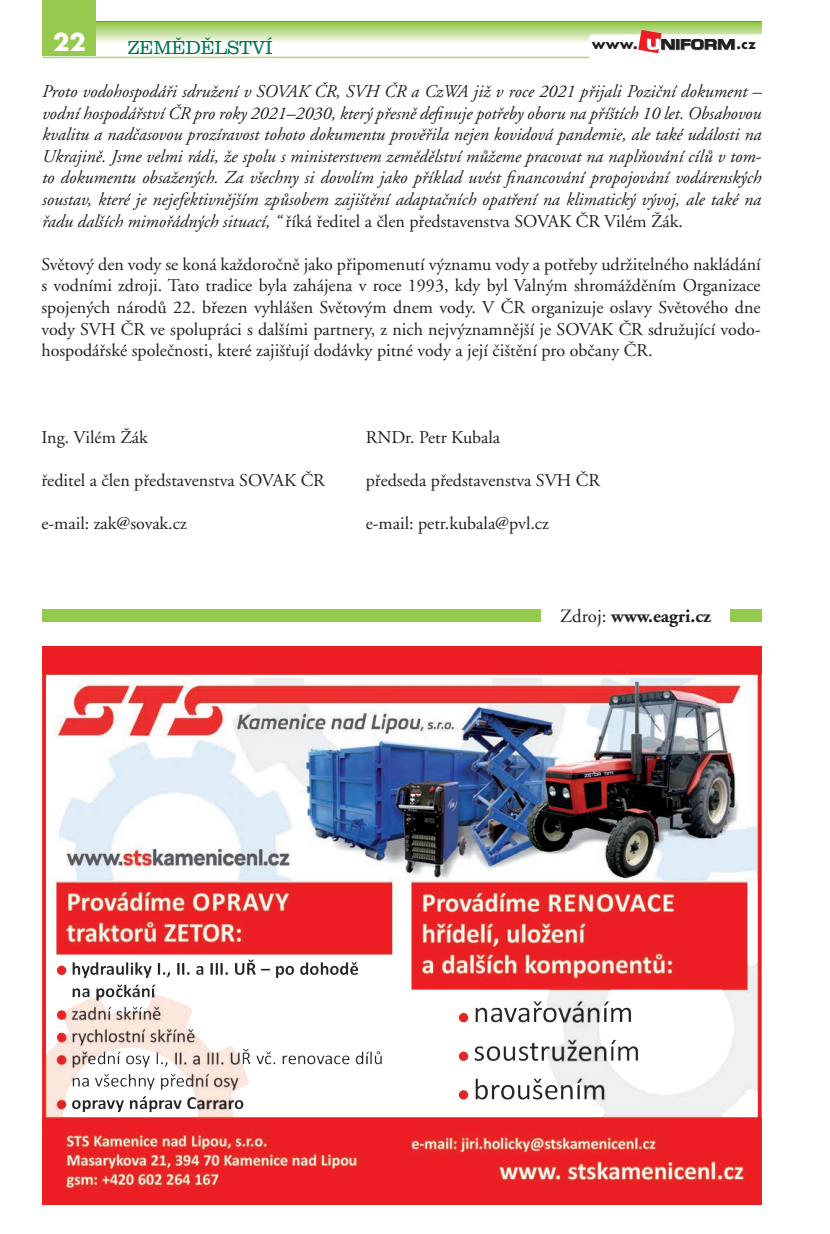
<style>
.page{position:relative;width:830px;height:1234px;background:#fff}
.page>*{position:absolute;margin:0;border:0;box-sizing:border-box;transform-origin:0 0}
.t1{font:700 24px "Futura";color:#fff}
.t2{font:300 19.5px "URW Clarendon TCE";letter-spacing:-.02em;color:#00754f}
.t3{font:700 18.75px "Adobe Garamond CE";color:#231f20}
.t4{font:italic 18px/21.6px "Adobe Garamond CE";color:#231f20;text-align:justify}
.t5{font:18px/21.6px "Adobe Garamond CE";color:#231f20;text-align:justify}
.t6{font:700 13.5px "Futura";color:#231f20}
.s1{font-style:normal}
.s2{font-weight:400}
</style>
<div class="page">
<svg style="left:96px;top:21px;width:665px;height:21px;background:#b7d990"></svg>
<div style="left:43px;top:0;width:53px;height:55px;background:#96ca4e"></div>
<hr style="left:43px;top:57px;width:704px;height:1px;background:#aed475">
<div style="left:588px;top:34px;width:177px;height:26px;background:#fff;border-radius:4px"></div>
<svg style="left:638px;top:30px;width:96px;height:23px"></svg>
<img style="left:43px;top:646px;width:718px;height:557px">
<div style="left:43px;top:609px;width:497px;height:13px;background:#96ca4e"></div>
<div style="left:730px;top:609px;width:31px;height:13px;background:#96ca4e"></div>
<h1 class="t1" style="left:53px;top:25px;width:34px">22</h1>
<p class="t2" style="left:128px;top:36px;width:146px">ZEMĚDĚLSTVÍ</p>
<p class="t6" style="left:591px;top:34px;width:47px">www.</p>
<p class="t6" style="left:736px;top:34px;width:21px">.cz</p>
<p class="t4" style="left:41px;top:81px;width:721px">Proto vodohospodáři sdružení v SOVAK ČR, SVH ČR a CzWA již v roce 2021 přijali Poziční dokument – vodní hospodářství ČR pro roky 2021–2030, který přesně definuje potřeby oboru na příštích 10 let. Obsahovou kvalitu a nadčasovou prozíravost tohoto dokumentu prověřila nejen kovidová pandemie, ale také události na Ukrajině. Jsme velmi rádi, že spolu s ministerstvem zemědělství můžeme pracovat na naplňování cílů v tom&shy;to dokumentu obsažených. Za všechny si dovolím jako příklad uvést financování propojování vodárenských soustav, které je nejefektivnějším způsobem zajištění adaptačních opatření na klimatický vývoj, ale také na řadu dalších mimořádných situací, “ <span class="s1">říká ředitel a člen představenstva SOVAK ČR Vilém Žák.</span></p>
<p class="t5" style="left:41px;top:254px;width:720px">Světový den vody se koná každoročně jako připomenutí významu vody a potřeby udržitelného nakládání s vodními zdroji. Tato tradice byla zahájena v roce 1993, kdy byl Valným shromážděním Organizace spojených národů 22. březen vyhlášen Světovým dnem vody. V ČR organizuje oslavy Světového dne vody SVH ČR ve spolupráci s dalšími partnery, z nich nejvýznamnější je SOVAK ČR sdružující vodo&shy;hospodářské společnosti, které zajišťují dodávky pitné vody a její čištění pro občany ČR.</p>
<p class="t5" style="left:41px;top:426px;width:108px">Ing. Vilém Žák</p>
<p class="t5" style="left:365px;top:426px;width:136px">RNDr. Petr Kubala</p>
<p class="t5" style="left:41px;top:470px;width:285px">ředitel a člen představenstva SOVAK ČR</p>
<p class="t5" style="left:365px;top:470px;width:236px">předseda představenstva SVH ČR</p>
<p class="t5" style="left:41px;top:513px;width:147px">e-mail: zak@sovak.cz</p>
<p class="t5" style="left:365px;top:513px;width:185px">e-mail: petr.kubala@pvl.cz</p>
<p class="t3" style="left:560px;top:605px;width:152px"><span class="s2">Zdroj:</span> www.eagri.cz</p>
</div>
